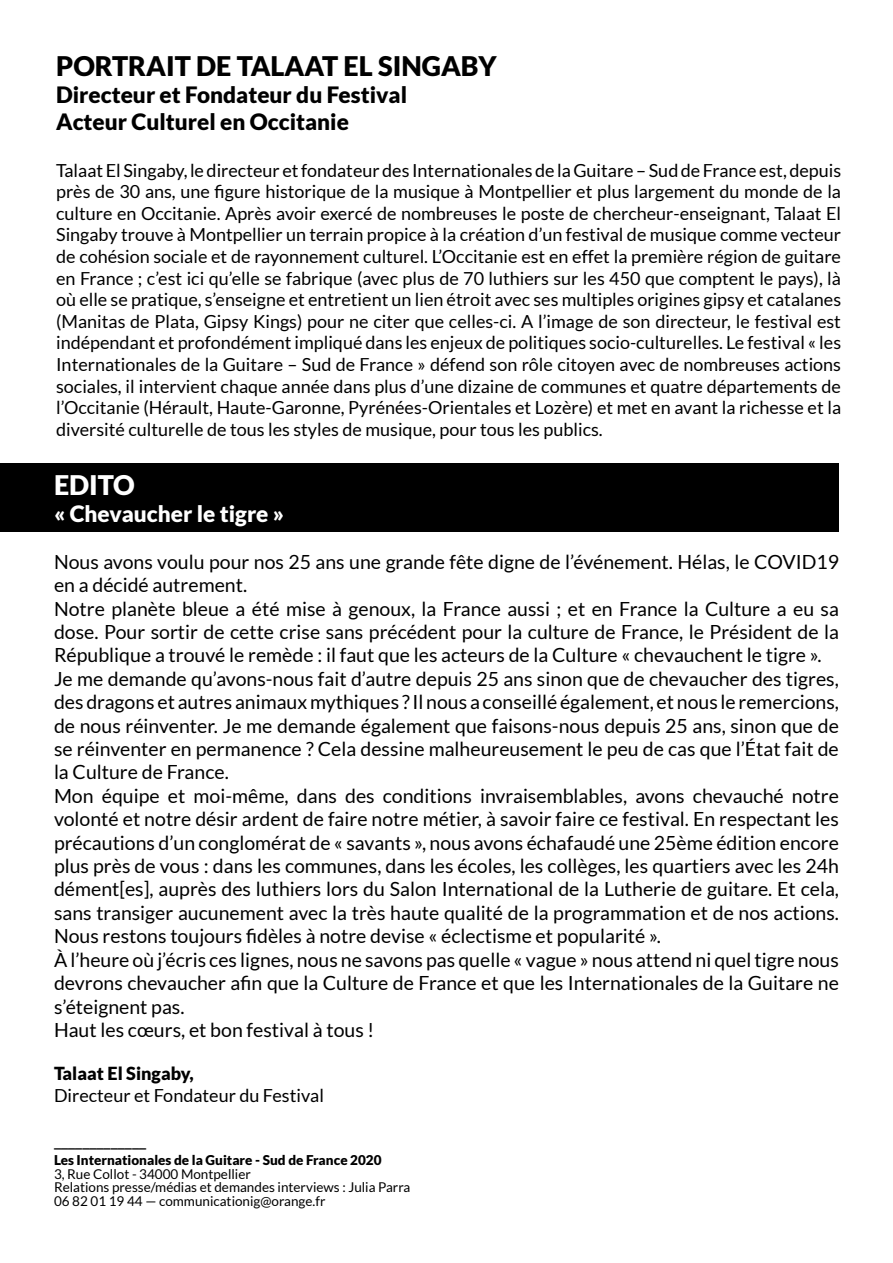
<style>
.page{position:relative;width:893px;height:1263px;background:#fff}
.page>*{position:absolute;margin:0;border:0;box-sizing:border-box;transform-origin:0 0}
.t1{font:900 27px "Lato";color:#000}
.t2{font:900 27px "Lato";color:#fff}
.t3{font:900 22.5px/27px "Lato";color:#000}
.t4{font:900 22.5px "Lato";color:#fff}
.t5{font:19.5px/23.4px "Lato";color:#000}
.t6{font:18px/21.6px "Lato";color:#000;text-align:justify}
.t7{font:900 18px "Lato";color:#000}
.t8{font:13.5px/13.5px "Lato";color:#000}
.t9{font:900 13.5px "Lato";color:#000}
</style>
<div class="page">
<div style="left:0;top:463px;width:839px;height:68px;background:#000"></div>
<h1 class="t1" style="left:56px;top:50px;width:442px">PORTRAIT DE TALAAT EL SINGABY</h1>
<p class="t3" style="left:56px;top:81px;width:352px">Directeur et Fondateur du Festival<br>Acteur Culturel en Occitanie</p>
<p class="t6" style="left:56px;top:159px;width:787px">Talaat El Singaby, le directeur et fondateur des Internationales de la Guitare – Sud de France est, depuis près de 30 ans, une figure historique de la musique à Montpellier et plus largement du monde de la culture en Occitanie. Après avoir exercé de nombreuses le poste de chercheur-enseignant, Talaat El Singaby trouve à Montpellier un terrain propice à la création d’un festival de musique comme vecteur de cohésion sociale et de rayonnement culturel. L’Occitanie est en effet la première région de guitare en France ; c’est ici qu’elle se fabrique (avec plus de 70 luthiers sur les 450 que comptent le pays), là où elle se pratique, s’enseigne et entretient un lien étroit avec ses multiples origines gipsy et catalanes (Manitas de Plata, Gipsy Kings) pour ne citer que celles-ci. A l’image de son directeur, le festival est indépendant et profondément impliqué dans les enjeux de politiques socio-culturelles. Le festival « les Internationales de la Guitare – Sud de France » défend son rôle citoyen avec de nombreuses actions sociales, il intervient chaque année dans plus d’une dizaine de communes et quatre départements de l’Occitanie (Hérault, Haute-Garonne, Pyrénées-Orientales et Lozère) et met en avant la richesse et la diversité culturelle de tous les styles de musique, pour tous les publics.</p>
<h1 class="t2" style="left:54px;top:469px;width:82px">EDITO</h1>
<p class="t4" style="left:54px;top:501px;width:232px">« Chevaucher le tigre »</p>
<p class="t5" style="left:54px;top:550px;width:787px">Nous avons voulu pour nos 25 ans une grande fête digne de l’événement. Hélas, le COVID19 en a décidé autrement.<br>Notre planète bleue a été mise à genoux, la France aussi ; et en France la Culture a eu sa dose. Pour sortir de cette crise sans précédent pour la culture de France, le Président de la République a trouvé le remède : il faut que les acteurs de la Culture « chevauchent le tigre ».<br>Je me demande qu’avons-nous fait d’autre depuis 25 ans sinon que de chevaucher des tigres, des dragons et autres animaux mythiques ? Il nous a conseillé également, et nous le remercions, de nous réinventer. Je me demande également que faisons-nous depuis 25 ans, sinon que de se réinventer en permanence ? Cela dessine malheureusement le peu de cas que l’État fait de la Culture de France.<br>Mon équipe et moi-même, dans des conditions invraisemblables, avons chevauché notre volonté et notre désir ardent de faire notre métier, à savoir faire ce festival. En respectant les précautions d’un conglomérat de « savants », nous avons échafaudé une 25ème édition encore plus près de vous : dans les communes, dans les écoles, les collèges, les quartiers avec les 24h dément[es], auprès des luthiers lors du Salon International de la Lutherie de guitare. Et cela, sans transiger aucunement avec la très haute qualité de la programmation et de nos actions.<br>Nous restons toujours fidèles à notre devise « éclectisme et popularité ».<br>À l’heure où j’écris ces lignes, nous ne savons pas quelle « vague » nous attend ni quel tigre nous devrons chevaucher afin que la Culture de France et que les Internationales de la Guitare ne s’éteignent pas.<br>Haut les cœurs, et bon festival à tous !</p>
<p class="t7" style="left:54px;top:1063px;width:141px">Talaat El Singaby,</p>
<p class="t6" style="left:54px;top:1084px;width:272px">Directeur et Fondateur du Festival</p>
<p class="t6" style="left:54px;top:1130px;width:94px">_____________</p>
<p class="t9" style="left:54px;top:1152px;width:329px">Les Internationales de la Guitare - Sud de France 2020</p>
<p class="t8" style="left:54px;top:1167px;width:358px">3, Rue Collot - 34000 Montpellier<br>Relations presse/médias et demandes interviews : Julia Parra<br>06 82 01 19 44 — communicationig@orange.fr</p>
</div>
